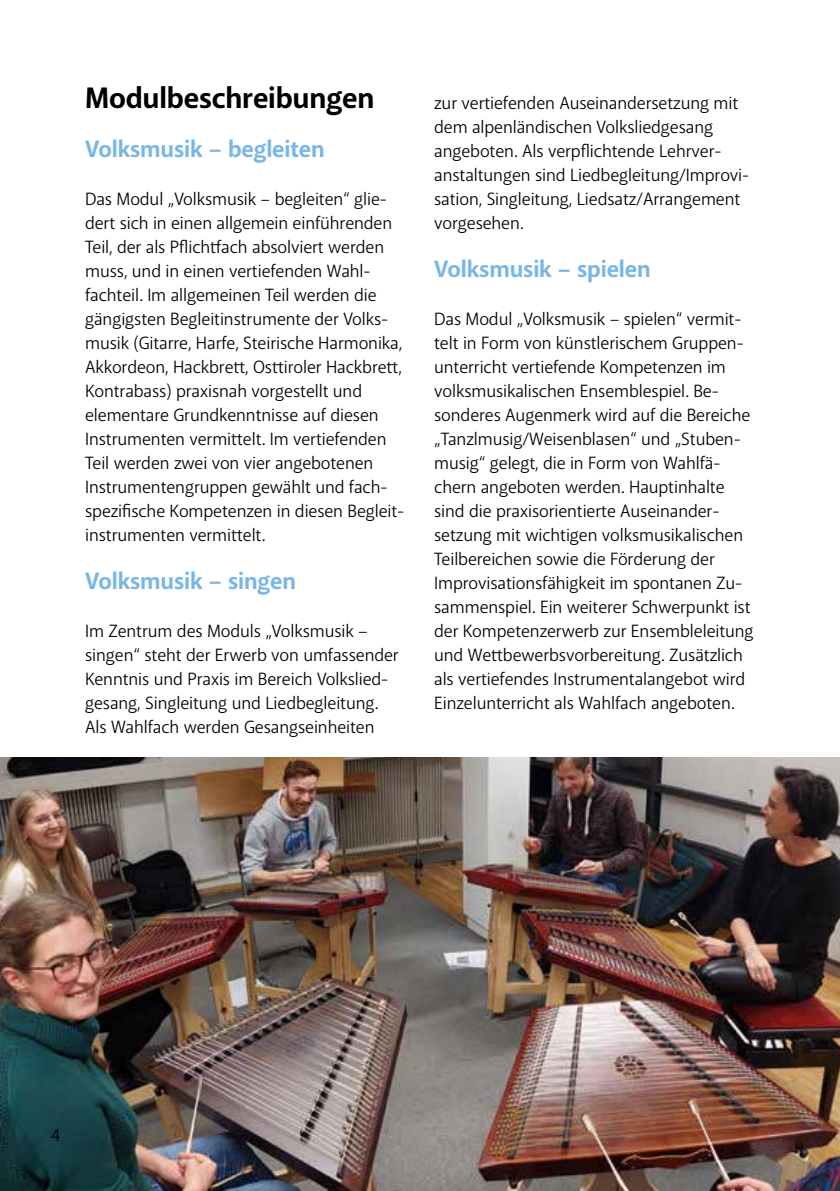
<style>
.page{position:relative;width:840px;height:1191px;background:#fff}
.page>*{position:absolute;margin:0;border:0;box-sizing:border-box;transform-origin:0 0}
.t1{font:700 30px "Akagi Pro";letter-spacing:-.005em;color:#000}
.t2{font:700 24px "Akagi Pro";letter-spacing:-.005em;color:#78b7e5}
.t3{font:18px/24px "Akagi Pro";letter-spacing:-.005em;color:#000}
</style>
<div class="page">
<img style="left:0;top:757px;width:839px;height:434px">
<h1 class="t1" style="left:85px;top:79px;width:291px">Modulbeschreibungen</h1>
<h2 class="t2" style="left:85px;top:134px;width:241px">Volksmusik – begleiten</h2>
<p class="t3" style="left:85px;top:187px;width:320px">Das Modul „Volksmusik – begleiten“ glie&shy;dert sich in einen allgemein einführenden Teil, der als Pflichtfach absolviert werden muss, und in einen vertiefenden Wahl&shy;fachteil. Im allgemeinen Teil werden die gängigsten Begleitinstrumente der Volks&shy;musik (Gitarre, Harfe, Steirische Harmonika, Akkordeon, Hackbrett, Osttiroler Hackbrett, Kontrabass) praxisnah vorgestellt und elementare Grundkenntnisse auf diesen Instrumenten vermittelt. Im vertiefenden Teil werden zwei von vier angebotenen Instrumentengruppen gewählt und fach&shy;spezifische Kompetenzen in diesen Begleit&shy;instrumenten vermittelt.</p>
<h2 class="t2" style="left:85px;top:566px;width:212px">Volksmusik – singen</h2>
<p class="t3" style="left:85px;top:619px;width:315px">Im Zentrum des Moduls „Volksmusik – singen“ steht der Erwerb von umfassender Kenntnis und Praxis im Bereich Volkslied&shy;gesang, Singleitung und Liedbegleitung.<br>Als Wahlfach werden Gesangseinheiten</p>
<p class="t3" style="left:434px;top:91px;width:316px">zur vertiefenden Auseinandersetzung mit dem alpenländischen Volksliedgesang angeboten. Als verpflichtende Lehrver&shy;anstaltungen sind Liedbegleitung/Improvi&shy;sation, Singleitung, Liedsatz/Arrangement vorgesehen.</p>
<h2 class="t2" style="left:434px;top:254px;width:218px">Volksmusik – spielen</h2>
<p class="t3" style="left:434px;top:307px;width:321px">Das Modul „Volksmusik – spielen“ vermit&shy;telt in Form von künstlerischem Gruppen&shy;unterricht vertiefende Kompetenzen im volksmusikalischen Ensemblespiel. Be&shy;sonderes Augenmerk wird auf die Bereiche „Tanzlmusig/Weisenblasen“ und „Stuben&shy;musig“ gelegt, die in Form von Wahlfä&shy;chern angeboten werden. Hauptinhalte sind die praxisorientierte Auseinander&shy;setzung mit wichtigen volksmusikalischen Teilbereichen sowie die Förderung der Improvisationsfähigkeit im spontanen Zu&shy;sammenspiel. Ein weiterer Schwerpunkt ist der Kompetenzerwerb zur Ensembleleitung und Wettbewerbsvorbereitung. Zusätzlich als vertiefendes Instrumentalangebot wird Einzelunterricht als Wahlfach angeboten.</p>
<p class="t3" style="left:51px;top:1123px;width:11px">4</p>
</div>
